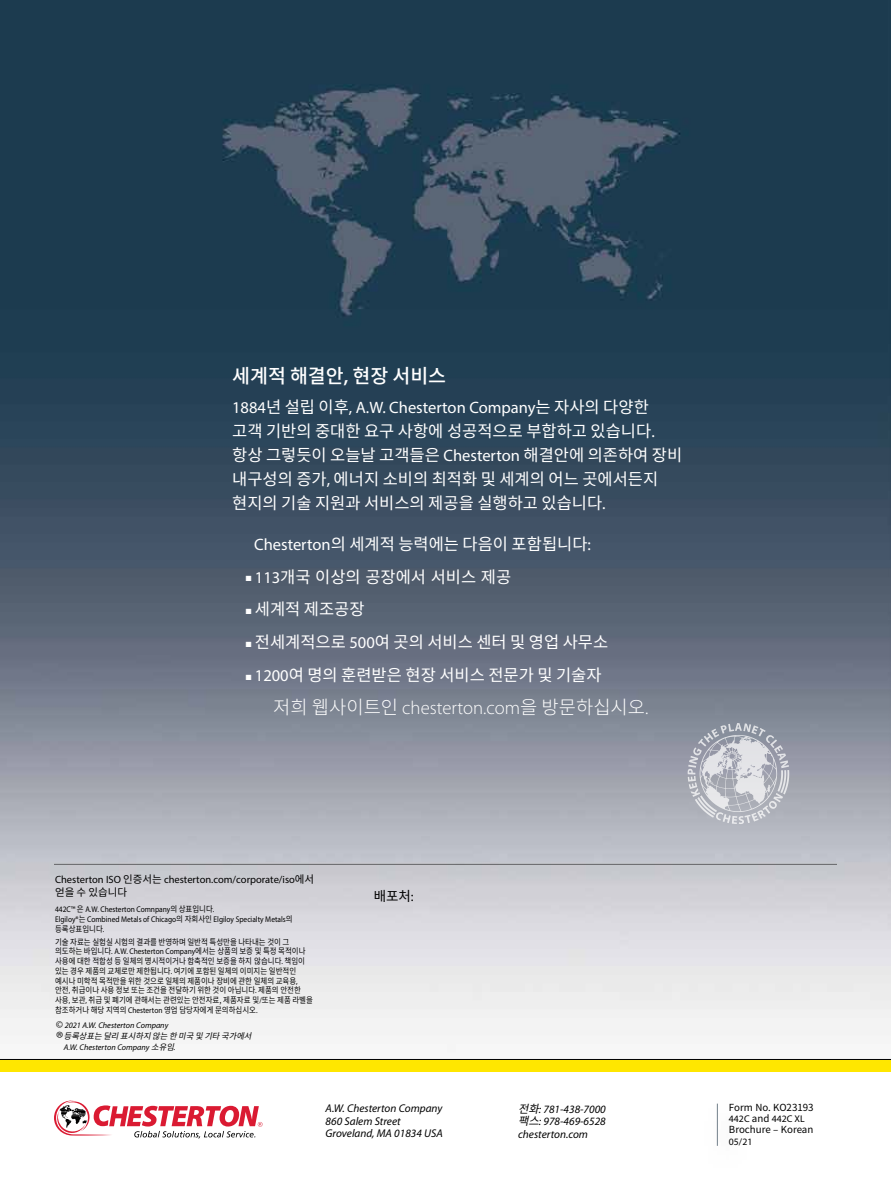
<style>
.page{position:relative;width:891px;height:1188px;background:#fff}
.page>*{position:absolute;margin:0;border:0;box-sizing:border-box;transform-origin:0 0}
.t1{font:500 19.5px "Noto Sans CJ Kkr";color:#fff}
.t2{font:italic 300 condensed 19.5px "Myriad Pro";color:#000}
.t3{font:300 18.75px "Myriad Pro";color:#fff}
.t4{font:16.5px/24px "Noto Sans CJ Kkr";color:#fff}
.t5{font:16.5px "Myriad Pro";color:#fff}
.t6{font:13.5px "Noto Sans CJ Kkr";color:#000}
.t7{font:italic 11.25px/12.8px "Myriad Pro";color:#000}
.t8{font:10.5px "Myriad Pro";color:#000}
.t9{font:10.5px "Noto Sans CJ Kkr";color:#000}
.t10{font:9.75px "Noto Sans CJ Kkr";color:#000}
.t11{font:9.75px "Myriad Pro";color:#000}
.t12{font:8.25px/9.8px "Noto Sans CJ Kkr";color:#000;scale:.9 1}
.t13{font:8.25px/9.8px "Myriad Pro";color:#000;scale:.9 1}
.t14{font:italic 8.25px "Myriad Pro";color:#000}
.t15{font:italic 8.25px "Noto Sans CJ Kkr";color:#000}
.s1{font-family:"Myriad Pro";font-weight:600}
.s2{font-family:"Noto Sans CJ Kkr"}
.s3{font-family:"Myriad Pro"}
.s4{font-stretch:condensed;font-size:10.5px}
</style>
<div class="page">
<img style="left:0;top:0;width:891px;height:1059px">
<svg style="left:735px;top:723px;width:7px;height:8px"></svg>
<hr style="left:54px;top:864px;width:783px;height:1px;background:#000">
<div style="left:0;top:1060px;width:891px;height:12px;background:#ffe700"></div>
<svg style="left:54px;top:1100px;width:209px;height:38px"></svg>
<hr style="left:717px;top:1104px;width:1px;height:42px;background:#72808a">
<hr style="left:0;top:1059px;width:891px;height:1px;background:#000">
<h1 class="t1" style="left:232px;top:364px;width:216px">세계적 해결안<span class="s1">,</span> 현장 서비스</h1>
<h3 class="t5" style="left:232px;top:398px;width:418px">1884<span class="s2">년 설립 이후</span>, A.W. Chesterton Company<span class="s2">는 자사의 다양한</span></h3>
<h3 class="t4" style="left:232px;top:420px;width:452px">고객 기반의 중대한 요구 사항에 성공적으로 부합하고 있습니다<span class="s3">. </span>항상 그렇듯이 오늘날 고객들은 <span class="s3">Chesterton</span> 해결안에 의존하여 장비 내구성의 증가<span class="s3">,</span> 에너지 소비의 최적화 및 세계의 어느 곳에서든지 현지의 기술 지원과 서비스의 제공을 실행하고 있습니다<span class="s3">.</span></h3>
<h3 class="t4" style="left:254px;top:532px;width:338px"><span class="s3">Chesterton</span>의 세계적 능력에는 다음이 포함됩니다<span class="s3">:</span></h3>
<h3 class="t4" style="left:246px;top:565px;width:267px">■ <span class="s3">113</span>개국 이상의 공장에서 서비스 제공</h3>
<h3 class="t4" style="left:246px;top:598px;width:120px">■ 세계적 제조공장</h3>
<h3 class="t4" style="left:246px;top:631px;width:364px">■ 전세계적으로 <span class="s3">500</span>여 곳의 서비스 센터 및 영업 사무소</h3>
<h3 class="t4" style="left:246px;top:664px;width:357px">■ <span class="s3">1200</span>여 명의 훈련받은 현장 서비스 전문가 및 기술자</h3>
<h2 class="t3" style="left:273px;top:697px;width:377px"><span class="s2">저희 웹사이트인</span> chesterton.com<span class="s2">을 방문하십시오</span>.</h2>
<p class="t8" style="left:55px;top:873px;width:261px">Chesterton ISO <span class="s2">인증서는</span> chesterton.com/corporate/iso<span class="s2">에서</span></p>
<p class="t9" style="left:55px;top:887px;width:74px">얻을 수 있습니다</p>
<p class="t13" style="left:55px;top:904px;width:265px">442C™ <span class="s2">은</span> A.W. Chesterton Comnpany<span class="s2">의 상표입니다</span>.<br>Elgiloy®<span class="s2">는</span> Combined Metals of Chicago<span class="s2">의 자회사인</span> Elgiloy Specialty Metals<span class="s2">의</span></p>
<p class="t12" style="left:55px;top:922px;width:262px;line-height:13px">등록상표입니다<span class="s3">.<br></span>기술 자료는 실험실 시험의 결과를 반영하며 일반적 특성만을 나타내는 것이 그</p>
<p class="t12" style="left:55px;top:947px;width:288px">의도하는 바입니다<span class="s3">. A.W. Chesterton Company</span>에서는 상품의 보증 및 특정 목적이나 사용에 대한 적합성 등 일체의 명시적이거나 함축적인 보증을 하지 않습니다<span class="s3">.</span> 책임이 있는 경우 제품의 교체로만 제한됩니다<span class="s3">.</span> 여기에 포함된 일체의 이미지는 일반적인 예시나 미학적 목적만을 위한 것으로 일체의 제품이나 장비에 관한 일체의 교육용<span class="s3">, </span>안전<span class="s3">,</span> 취급이나 사용 정보 또는 조건을 전달하기 위한 것이 아닙니다<span class="s3">.</span> 제품의 안전한 사용<span class="s3">,</span> 보관<span class="s3">,</span> 취급 및 폐기에 관해서는 관련있는 안전자료, 제품자료 및<span class="s3">/</span>또는 제품 라벨을 참조하거나 해당 지역의 <span class="s3">Chesterton</span> 영업 담당자에게 문의하십시오<span class="s3">.</span></p>
<p class="t14" style="left:56px;top:1020px;width:114px"><span class="s4">©</span> 2021 A.W. Chesterton Company</p>
<h1 class="t2" style="left:55px;top:1027px;width:9px">®</h1>
<p class="t15" style="left:64px;top:1031px;width:194px">등록상표는 달리 표시하지 않는 한 미국 및 기타 국가에서</p>
<p class="t14" style="left:64px;top:1042px;width:117px">A.W. Chesterton Company <span class="s2">소유임</span>.</p>
<h3 class="t6" style="left:374px;top:888px;width:42px">배포처<span class="s3">:</span></h3>
<h3 class="t7" style="left:326px;top:1102px;width:119px">A.W. Chesterton Company<br>860 Salem Street<br>Groveland, MA 01834 USA</h3>
<h3 class="t7" style="left:518px;top:1102px;width:89px;text-align:justify"><span class="s2">전화</span>: 781-438-7000 <span class="s2">팩스</span>: 978-469-6528 chesterton.com</h3>
<p class="t10" style="left:729px;top:1102px;width:86px">Form No. KO23193</p>
<p class="t11" style="left:729px;top:1113px;width:77px">442C <span class="s2">and</span> 442C XL</p>
<p class="t10" style="left:729px;top:1124px;width:86px">Brochure – Korean</p>
<p class="t11" style="left:729px;top:1135px;width:25px">05/21</p>
</div>
